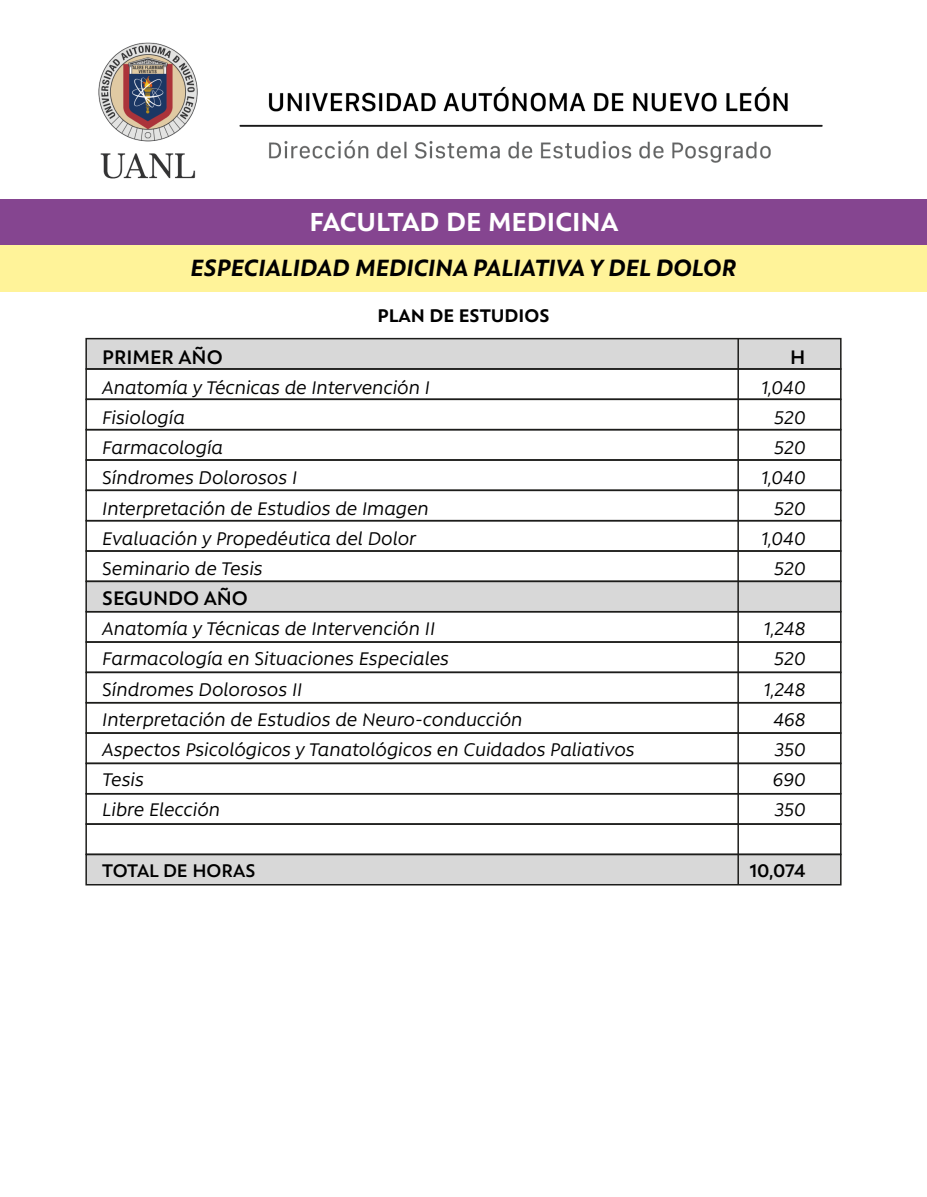
<style>
.page{position:relative;width:927px;height:1197px;background:#fff}
.page>*{position:absolute;margin:0;border:0;box-sizing:border-box;transform-origin:0 0}
.t1{font:700 30px "Rawson Pro";color:#fff}
.t2{font:italic 700 27px "Rawson Pro";color:#000}
.t3{font:600 22.5px "Rawson Pro";color:#000}
.t4{font:italic 21px "Rawson Pro";color:#000}
.t5{font:600 21px "Rawson Pro";color:#000}
.t6{font:700 21px "Rawson Pro";color:#000}
</style>
<div class="page">
<div style="left:85px;top:762px;width:756px;height:32px;border:2px solid #1d1d1b"></div>
<div style="left:85px;top:853px;width:756px;height:32px;background:#d8d8d8;border:2px solid #1d1d1b"></div>
<div style="left:85px;top:611px;width:756px;height:32px;border:2px solid #1d1d1b"></div>
<div style="left:85px;top:671px;width:756px;height:32px;border:2px solid #1d1d1b"></div>
<div style="left:85px;top:702px;width:756px;height:31px;border:2px solid #1d1d1b"></div>
<div style="left:85px;top:459px;width:756px;height:32px;border:2px solid #1d1d1b"></div>
<div style="left:85px;top:580px;width:756px;height:32px;background:#d8d8d8;border:2px solid #1d1d1b"></div>
<div style="left:85px;top:520px;width:756px;height:32px;border:2px solid #1d1d1b"></div>
<div style="left:85px;top:338px;width:756px;height:32px;background:#d8d8d8;border:2px solid #1d1d1b"></div>
<img style="left:98px;top:42px;width:725px;height:137px">
<div style="left:85px;top:368px;width:756px;height:32px;border:2px solid #1d1d1b"></div>
<div style="left:85px;top:398px;width:756px;height:32px;border:2px solid #1d1d1b"></div>
<div style="left:85px;top:429px;width:756px;height:32px;border:2px solid #1d1d1b"></div>
<div style="left:85px;top:550px;width:756px;height:32px;border:2px solid #1d1d1b"></div>
<div style="left:85px;top:732px;width:756px;height:32px;border:2px solid #1d1d1b"></div>
<div style="left:85px;top:823px;width:756px;height:32px;border:2px solid #1d1d1b"></div>
<svg style="left:736px;top:337px;width:3px;height:549px"></svg>
<div style="left:0;top:199px;width:927px;height:46px;background:#854590"></div>
<div style="left:0;top:245px;width:927px;height:47px;background:#fff399"></div>
<h1 class="t1" style="left:309px;top:204px;width:310px">FACULTAD DE MEDICINA</h1>
<p class="t2" style="left:190px;top:252px;width:547px">ESPECIALIDAD MEDICINA PALIATIVA Y DEL DOLOR</p>
<p class="t6" style="left:377px;top:303px;width:173px">PLAN DE ESTUDIOS</p>
<p class="t3" style="left:102px;top:344px;width:122px">PRIMER AÑO</p>
<p class="t3" style="left:790px;top:344px;width:17px">H</p>
<p class="t4" style="left:102px;top:376px;width:329px">Anatomía y Técnicas de Intervención I</p>
<p class="t4" style="left:761px;top:376px;width:46px">1,040</p>
<p class="t4" style="left:102px;top:406px;width:84px">Fisiología</p>
<p class="t4" style="left:774px;top:406px;width:33px">520</p>
<p class="t4" style="left:102px;top:436px;width:122px">Farmacología</p>
<p class="t4" style="left:774px;top:436px;width:33px">520</p>
<p class="t4" style="left:102px;top:466px;width:196px">Síndromes Dolorosos I</p>
<p class="t4" style="left:761px;top:466px;width:46px">1,040</p>
<p class="t4" style="left:102px;top:497px;width:328px">Interpretación de Estudios de Imagen</p>
<p class="t4" style="left:774px;top:497px;width:33px">520</p>
<p class="t4" style="left:102px;top:527px;width:315px">Evaluación y Propedéutica del Dolor</p>
<p class="t4" style="left:761px;top:527px;width:46px">1,040</p>
<p class="t4" style="left:102px;top:557px;width:162px">Seminario de Tesis</p>
<p class="t4" style="left:774px;top:557px;width:33px">520</p>
<p class="t3" style="left:102px;top:585px;width:147px">SEGUNDO AÑO</p>
<p class="t4" style="left:102px;top:617px;width:334px">Anatomía y Técnicas de Intervención II</p>
<p class="t4" style="left:763px;top:617px;width:43px">1,248</p>
<p class="t4" style="left:102px;top:647px;width:348px">Farmacología en Situaciones Especiales</p>
<p class="t4" style="left:774px;top:647px;width:33px">520</p>
<p class="t4" style="left:102px;top:677px;width:201px">Síndromes Dolorosos II</p>
<p class="t4" style="left:763px;top:677px;width:43px">1,248</p>
<p class="t4" style="left:102px;top:708px;width:422px">Interpretación de Estudios de Neuro-conducción</p>
<p class="t4" style="left:773px;top:708px;width:34px">468</p>
<p class="t4" style="left:102px;top:738px;width:534px">Aspectos Psicológicos y Tanatológicos en Cuidados Paliativos</p>
<p class="t4" style="left:774px;top:738px;width:33px">350</p>
<p class="t4" style="left:102px;top:768px;width:43px">Tesis</p>
<p class="t4" style="left:772px;top:768px;width:34px">690</p>
<p class="t4" style="left:102px;top:798px;width:119px">Libre Elección</p>
<p class="t4" style="left:774px;top:798px;width:33px">350</p>
<p class="t5" style="left:102px;top:858px;width:155px">TOTAL DE HORAS</p>
<p class="t5" style="left:749px;top:858px;width:57px">10,074</p>
</div>
